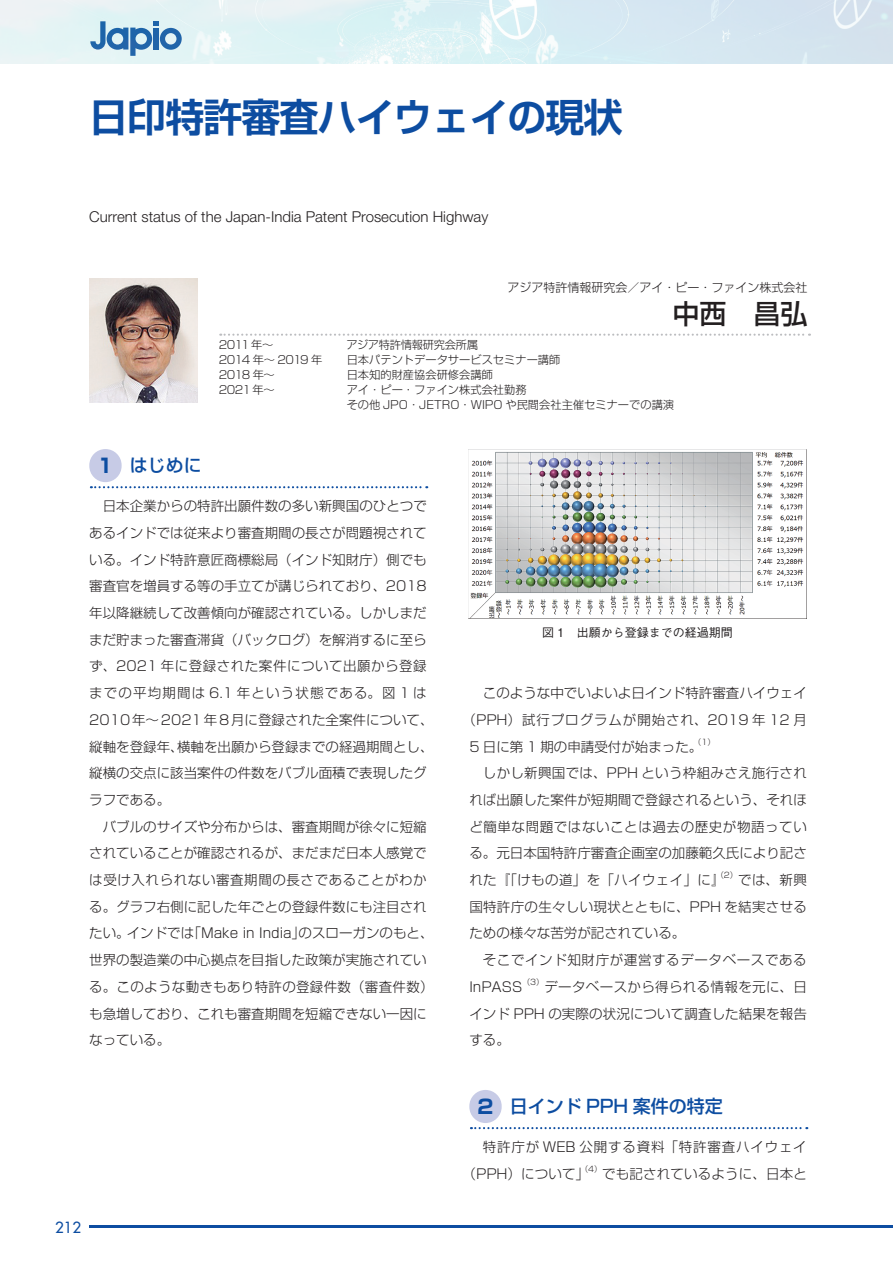
<style>
.page{position:relative;width:893px;height:1263px;background:#fff}
.page>*{position:absolute;margin:0;border:0;box-sizing:border-box;transform-origin:0 0}
.t1{font:700 39px "Shin Go Pr 5 De";letter-spacing:-.025em;color:#0d4da1}
.t2{font:500 27px "Shin Go Pro";color:#231f20}
.t3{font:500 18px "Shin Go Pro";color:#0d4da1}
.t4{font:300 15px "Helvetica Neue LT Std";color:#231f20}
.t5{font:500 15px "Futura Std";color:#0d4da1}
.t6{font:300 13.5px/26.7px "Shin Go Pr 5";color:#231f20;text-align:justify}
.t7{font:300 13.5px/26.7px "Shin Go Pr 5";letter-spacing:.06em;color:#231f20}
.t8{font:300 13.5px/26.7px "Shin Go Pr 5";letter-spacing:.045em;color:#231f20}
.t9{font:300 13.5px "Shin Go Pr 5";letter-spacing:.07em;color:#231f20}
.t10{font:300 12px "Shin Go Pro";color:#231f20}
.t11{font:500 12px "Gothic BBB Pro";color:#231f20}
.t12{font:300 11.25px/15px "Shin Go Pro";color:#231f20}
.t13{font:300 11.25px "Shin Go Pro";letter-spacing:-.025em;color:#231f20}
.t14{font:300 11.25px "Shin Go Pro";letter-spacing:-.09em;color:#231f20}
.t15{font:300 7.8px "Shin Go Pr 5";color:#231f20}
.s1{font-family:"Shin Go Pr 5";font-weight:700;font-size:19.5px}
</style>
<div class="page">
<hr style="left:89px;top:1225px;width:804px;height:3px;background:#0d4da1">
<img style="left:0;top:0;width:893px;height:64px">
<svg style="left:220px;top:334px;width:590px;height:2px"></svg>
<img style="left:89px;top:279px;width:109px;height:124px">
<svg style="left:91px;top:486px;width:336px;height:2px"></svg>
<div style="left:89px;top:449px;width:33px;height:33px;background:#c7cbe6;border-radius:16px"></div>
<svg style="left:471px;top:1127px;width:336px;height:2px"></svg>
<div style="left:469px;top:1090px;width:33px;height:33px;background:#c7cbe6;border-radius:16px"></div>
<img style="left:469px;top:449px;width:337px;height:169px">
<h1 class="t1" style="left:89px;top:85px;width:535px">日印特許審査ハイウェイの現状</h1>
<p class="t4" style="left:89px;top:207px;width:400px">Current status of the Japan-India Patent Prosecution Highway</p>
<p class="t10" style="left:507px;top:277px;width:301px">アジア特許情報研究会／アイ・ピー・ファイン株式会社</p>
<h2 class="t2" style="left:672px;top:292px;width:136px">中西　昌弘</h2>
<p class="t12" style="left:219px;top:336px;width:56px">2011 年～</p>
<p class="t13" style="left:346px;top:336px;width:133px">アジア特許情報研究会所属</p>
<p class="t14" style="left:219px;top:351px;width:105px">2014 年～ 2019 年</p>
<p class="t12" style="left:347px;top:351px;width:215px">日本パテントデータサービスセミナー講師</p>
<p class="t12" style="left:219px;top:366px;width:58px">2018 年～</p>
<p class="t12" style="left:347px;top:366px;width:148px">日本知的財産協会研修会講師</p>
<p class="t12" style="left:219px;top:381px;width:57px">2021 年～</p>
<p class="t12" style="left:347px;top:381px;width:329px">アイ・ピー・ファイン株式会社勤務<br>その他 JPO・JETRO・WIPO や民間会社主催セミナーでの講演</p>
<h3 class="t3" style="left:98px;top:450px;width:106px"><span class="s1">1</span> はじめに</h3>
<p class="t6" style="left:89px;top:491px;width:346px;text-align:left;text-indent:14px">日本企業からの特許出願件数の多い新興国のひとつであるインドでは従来より審査期間の長さが問題視されている。インド特許意匠商標総局（インド知財庁）側でも審査官を増員する等の手立てが講じられており、2018年以降継続して改善傾向が確認されている。しかしまだまだ貯まった審査滞貨（バックログ）を解消するに至らず、2021 年に登録された案件について出願から登録までの平均期間は 6.1 年という状態である。図 1 は<br>2010年～2021年8月に登録された全案件について、縦軸を登録年、横軸を出願から登録までの経過期間とし、縦横の交点に該当案件の件数をバブル面積で表現したグラフである。</p>
<p class="t6" style="left:89px;top:812px;width:346px;text-align:left;text-indent:14px">バブルのサイズや分布からは、審査期間が徐々に短縮されていることが確認されるが、まだまだ日本人感覚では受け入れられない審査期間の長さであることがわかる。グラフ右側に記した年ごとの登録件数にも注目されたい。インドでは「Make in India」のスローガンのもと、世界の製造業の中心拠点を目指した政策が実施されている。このような動きもあり特許の登録件数（審査件数）も急増しており、これも審査期間を短縮できない一因になっている。</p>
<p class="t11" style="left:542px;top:623px;width:192px">図 1　出願から登録までの経過期間</p>
<p class="t6" style="left:483px;top:678px;width:325px">このような中でいよいよ日インド特許審査ハイウェイ</p>
<p class="t9" style="left:463px;top:709px;width:346px">（PPH）試行プログラムが開始され、2019 年 12 月</p>
<p class="t6" style="left:469px;top:732px;width:235px">5 日に第 1 期の申請受付が始まった。</p>
<p class="t15" style="left:693px;top:735px;width:23px">（1）</p>
<p class="t6" style="left:469px;top:758px;width:339px;text-indent:14px">しかし新興国では、PPH という枠組みさえ施行されれば出願した案件が短期間で登録されるという、それほど簡単な問題ではないことは過去の歴史が物語っている。元日本国特許庁審査企画室の加藤範久氏により記された『「けもの道」を「ハイウェイ」に』</p>
<p class="t15" style="left:716px;top:869px;width:23px">（2）</p>
<p class="t6" style="left:469px;top:865px;width:339px;text-indent:269px">では、新興国特許庁の生々しい現状とともに、PPH を結実させるための様々な苦労が記されている。</p>
<p class="t8" style="left:469px;top:945px;width:339px;text-indent:14px">そこでインド知財庁が運営するデータベースである<br>InPASS</p>
<p class="t15" style="left:522px;top:976px;width:23px">（3）</p>
<p class="t6" style="left:469px;top:972px;width:339px;text-indent:75px">データベースから得られる情報を元に、日インド PPH の実際の状況について調査した結果を報告する。</p>
<p class="t5" style="left:55px;top:1218px;width:28px">212</p>
<h3 class="t3" style="left:478px;top:1091px;width:247px"><span class="s1">2</span> 日インド PPH 案件の特定</h3>
<p class="t7" style="left:463px;top:1132px;width:346px;text-indent:20px">特許庁が WEB 公開する資料「特許審査ハイウェイ（PPH）について」</p>
<p class="t15" style="left:580px;top:1163px;width:23px">（4）</p>
<p class="t6" style="left:602px;top:1159px;width:206px">でも記されているように、日本と</p>
</div>
